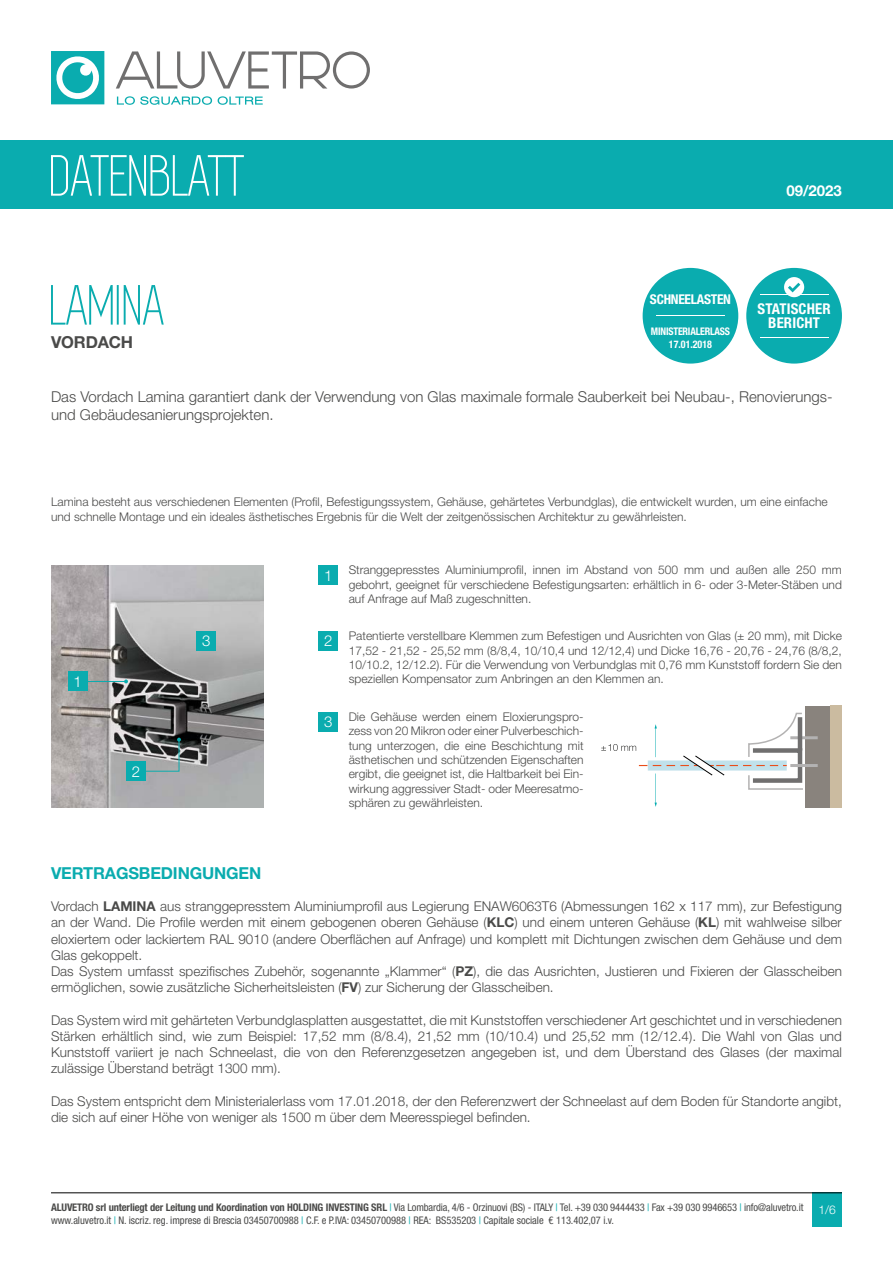
<style>
.page{position:relative;width:893px;height:1263px;background:#fff}
.page>*{position:absolute;margin:0;border:0;box-sizing:border-box;transform-origin:0 0}
.t1{font:60px "Simplifica";letter-spacing:-.005em;color:#fff}
.t2{font:58.5px "Simplifica";color:#0aacaf}
.t3{font:700 16.5px "Helvetica Neue LT Std";letter-spacing:-.01em;color:#0aacaf}
.t4{font:700 16.5px "Helvetica Neue LT Std";letter-spacing:-.01em;color:#4a4a49}
.t5{font:300 15px/18px "Helvetica Neue LT Std";color:#4a4a49}
.t6{font:700 15px "Helvetica Neue LT Std";color:#fff}
.t7{font:300 15px "Helvetica Neue LT Std";color:#fff}
.t8{font:700 condensed 14.85px/14.9px "Helvetica Neue LT Std";letter-spacing:.01em;color:#fff;text-align:center}
.t9{font:300 13.5px/16.2px "Helvetica Neue LT Std";color:#4a4a49}
.t10{font:700 condensed 13.5px "Helvetica Neue LT Std";letter-spacing:-.02em;color:#fff}
.t11{font:300 12px/14.4px "Helvetica Neue LT Std";color:#4a4a49;text-align:justify}
.t12{font:300 12px "Helvetica Neue LT Std";color:#fff}
.t13{font:condensed 10.5px/12.6px "Helvetica Neue LT Std";letter-spacing:-.005em;color:#4a4a49}
.t14{font:700 condensed 10.5px/12.6px "Helvetica Neue LT Std";letter-spacing:-.02em;color:#fff;text-align:center;scale:.95 1}
.s1{font-weight:700}
.s2{color:#0aacaf}
</style>
<div class="page">
<div style="left:746px;top:268px;width:96px;height:96px;background:#0aacaf;border-radius:50%"></div>
<hr style="left:760px;top:294px;width:68px;height:1px;background:#fff">
<svg style="left:784px;top:277px;width:20px;height:20px"></svg>
<hr style="left:760px;top:337px;width:68px;height:1px;background:#fff">
<div style="left:0;top:140px;width:893px;height:68px;background:#0aacaf"></div>
<svg style="left:218px;top:96px;width:45px;height:9px"></svg>
<svg style="left:117px;top:96px;width:95px;height:9px"></svg>
<svg style="left:116px;top:51px;width:254px;height:38px"></svg>
<svg style="left:51px;top:51px;width:53px;height:53px"></svg>
<div style="left:319px;top:566px;width:19px;height:19px;background:#0aacaf"></div>
<div style="left:319px;top:631px;width:19px;height:20px;background:#0aacaf"></div>
<div style="left:319px;top:712px;width:19px;height:19px;background:#0aacaf"></div>
<div style="left:812px;top:1193px;width:30px;height:34px;background:#0aacaf"></div>
<hr style="left:51px;top:1192px;width:791px;height:1px;background:#000">
<div style="left:643px;top:268px;width:95px;height:96px;background:#0aacaf;border-radius:50%"></div>
<hr style="left:656px;top:315px;width:69px;height:1px;background:#fff">
<img style="left:51px;top:566px;width:213px;height:242px">
<hr style="left:87px;top:681px;width:39px;height:1px;background:#0aacaf">
<svg style="left:124px;top:679px;width:4px;height:4px"></svg>
<div style="left:68px;top:672px;width:19px;height:19px;background:#0aacaf"></div>
<svg style="left:135px;top:738px;width:46px;height:34px"></svg>
<div style="left:126px;top:762px;width:19px;height:19px;background:#0aacaf"></div>
<div style="left:197px;top:631px;width:19px;height:20px;background:#0aacaf"></div>
<div style="left:805px;top:706px;width:25px;height:102px;background:#89837d"></div>
<div style="left:830px;top:706px;width:12px;height:102px;background:#cbbba0"></div>
<hr style="left:790px;top:764px;width:28px;height:3px;background:#b3b2b2">
<hr style="left:790px;top:736px;width:28px;height:3px;background:#b3b2b2">
<svg style="left:601px;top:712px;width:203px;height:95px"></svg>
<h1 class="t1" style="left:51px;top:145px;width:197px">DATENBLATT</h1>
<h2 class="t2" style="left:51px;top:275px;width:117px">LAMINA</h2>
<p class="t4" style="left:51px;top:332px;width:84px">VORDACH</p>
<p class="t6" style="left:786px;top:181px;width:57px">09/2023</p>
<p class="t10" style="left:650px;top:291px;width:83px">SCHNEELASTEN</p>
<p class="t14" style="left:651px;top:325px;width:85px">MINISTERIALERLASS<br>17.01.2018</p>
<p class="t8" style="left:758px;top:301px;width:75px">STATISCHER<br>BERICHT</p>
<p class="t5" style="left:51px;top:387px;width:783px">Das Vordach Lamina garantiert dank der Verwendung von Glas maximale formale Sauberkeit bei Neubau-, Renovierungs&shy;und Gebäudesanierungsprojekten.</p>
<p class="t11" style="left:51px;top:494px;width:778px">Lamina besteht aus verschiedenen Elementen (Profil, Befestigungssystem, Gehäuse, gehärtetes Verbundglas), die entwickelt wurden, um eine einfache und schnelle Montage und ein ideales ästhetisches Ergebnis für die Welt der zeitgenössischen Architektur zu gewährleisten.</p>
<p class="t7" style="left:73px;top:672px;width:10px">1</p>
<p class="t7" style="left:132px;top:762px;width:10px">2</p>
<p class="t7" style="left:202px;top:632px;width:10px">3</p>
<p class="t3" style="left:51px;top:863px;width:212px">VERTRAGSBEDINGUNGEN</p>
<p class="t7" style="left:324px;top:566px;width:10px">1</p>
<p class="t7" style="left:324px;top:632px;width:10px">2</p>
<p class="t7" style="left:324px;top:713px;width:10px">3</p>
<p class="t11" style="left:349px;top:562px;width:495px">Stranggepresstes Aluminiumprofil, innen im Abstand von 500 mm und außen alle 250 mm gebohrt, geeignet für verschiedene Befestigungsarten: erhältlich in 6- oder 3-Meter-Stäben und auf Anfrage auf Maß zugeschnitten.</p>
<p class="t11" style="left:349px;top:628px;width:495px">Patentierte verstellbare Klemmen zum Befestigen und Ausrichten von Glas (± 20 mm), mit Dicke 17,52 - 21,52 - 25,52 mm (8/8,4, 10/10,4 und 12/12,4) und Dicke 16,76 - 20,76 - 24,76 (8/8,2, 10/10.2, 12/12.2). Für die Verwendung von Verbundglas mit 0,76 mm Kunststoff fordern Sie den speziellen Kompensator zum Anbringen an den Klemmen an.</p>
<p class="t11" style="left:349px;top:709px;width:236px">Die Gehäuse werden einem Eloxierungspro&shy;zess von 20 Mikron oder einer Pulverbeschich&shy;tung unterzogen, die eine Beschichtung mit ästhetischen und schützenden Eigenschaften ergibt, die geeignet ist, die Haltbarkeit bei Ein&shy;wirkung aggressiver Stadt- oder Meeresatmo&shy;sphären zu gewährleisten.</p>
<p class="t9" style="left:51px;top:898px;width:792px">Vordach <span class="s1">LAMINA</span> aus stranggepresstem Aluminiumprofil aus Legierung ENAW6063T6 (Abmessungen 162 x 117 mm), zur Befestigung an der Wand. Die Profile werden mit einem gebogenen oberen Gehäuse (<span class="s1">KLC</span>) und einem unteren Gehäuse (<span class="s1">KL</span>) mit wahlweise silber eloxiertem oder lackiertem RAL 9010 (andere Oberflächen auf Anfrage) und komplett mit Dichtungen zwischen dem Gehäuse und dem Glas gekoppelt.<br>Das System umfasst spezifisches Zubehör, sogenannte „Klammer“ (<span class="s1">PZ</span>), die das Ausrichten, Justieren und Fixieren der Glasscheiben ermöglichen, sowie zusätzliche Sicherheitsleisten (<span class="s1">FV</span>) zur Sicherung der Glasscheiben.</p>
<p class="t9" style="left:51px;top:1011px;width:792px;text-align:justify">Das System wird mit gehärteten Verbundglasplatten ausgestattet, die mit Kunststoffen verschiedener Art geschichtet und in verschiedenen Stärken erhältlich sind, wie zum Beispiel: 17,52 mm (8/8.4), 21,52 mm (10/10.4) und 25,52 mm (12/12.4). Die Wahl von Glas und Kunststoff variiert je nach Schneelast, die von den Referenzgesetzen angegeben ist, und dem Überstand des Glases (der maximal zulässige Überstand beträgt 1300 mm).</p>
<p class="t9" style="left:51px;top:1092px;width:792px">Das System entspricht dem Ministerialerlass vom 17.01.2018, der den Referenzwert der Schneelast auf dem Boden für Standorte angibt, die sich auf einer Höhe von weniger als 1500 m über dem Meeresspiegel befinden.</p>
<p class="t13" style="left:51px;top:1201px;width:754px"><span class="s1">ALUVETRO srl unterliegt der Leitung und Koordination von HOLDING INVESTING SRL</span> <span class="s2">|</span> Via Lombardia, 4/6 - Orzinuovi (BS) - ITALY <span class="s2">|</span> Tel. +39 030 9444433 <span class="s2">|</span> Fax +39 030 9946653 <span class="s2">|</span> info@aluvetro.it www.aluvetro.it <span class="s2">|</span> N. iscriz. reg. imprese di Brescia 03450700988 <span class="s2">|</span> C.F. e P.IVA: 03450700988 <span class="s2">|</span> REA: BS535203 <span class="s2">|</span> Capitale sociale € 113.402,07 i.v.</p>
<p class="t12" style="left:818px;top:1202px;width:19px">1/6</p>
</div>
